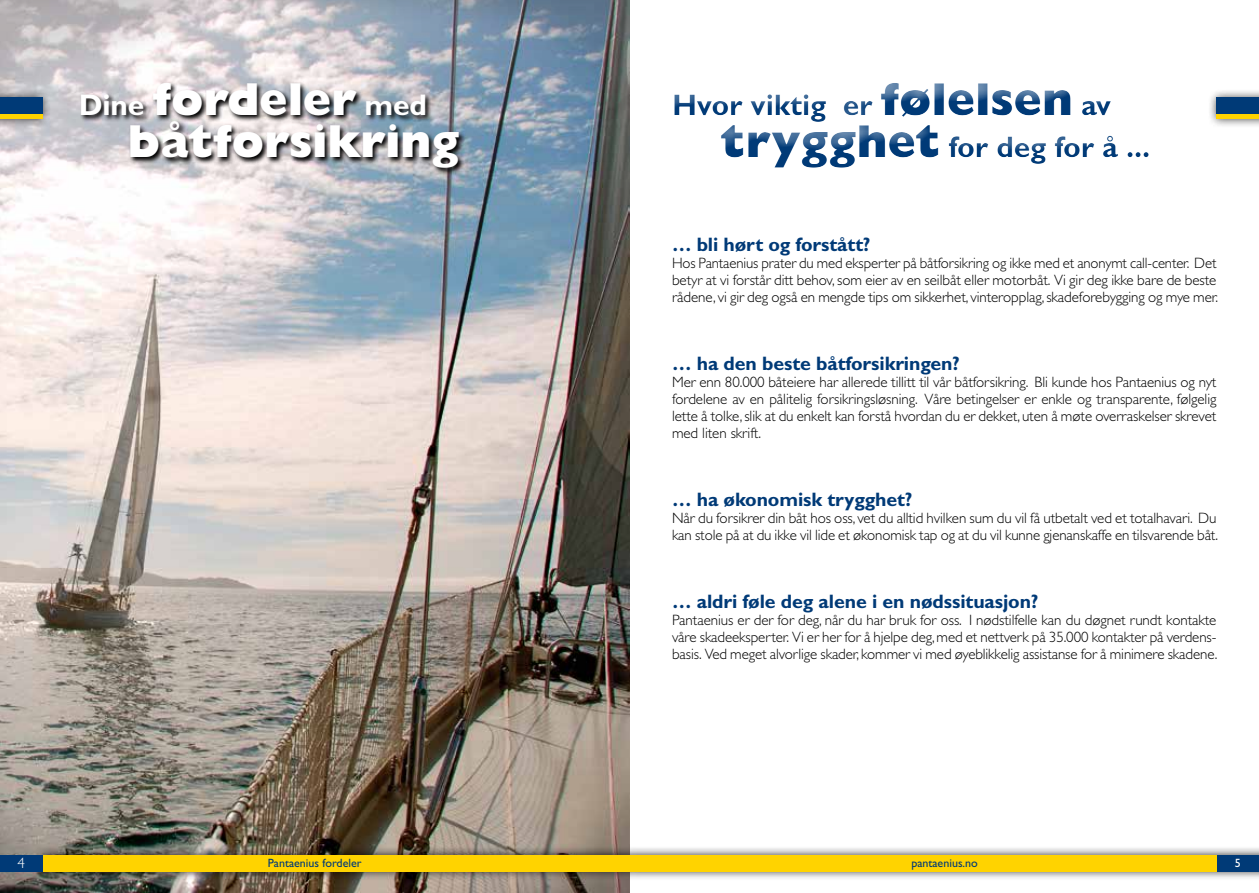
<style>
.page{position:relative;width:1259px;height:893px;background:#fff}
.page>*{position:absolute;margin:0;border:0;box-sizing:border-box;transform-origin:0 0}
.t1{font:800 46.5px/42px "Gill Sans Std";letter-spacing:-.005em;color:#fff}
.t2{font:700 30px/42px "Gill Sans Std";letter-spacing:-.005em;color:#003a77}
.t3{font:700 19.5px "Gill Sans Std";letter-spacing:-.005em;color:#003a77}
.t4{font:300 15px/17px "Gill Sans Std";letter-spacing:-.005em;color:#000;text-align:justify}
.t5{font:300 15px "Gill Sans Std";color:#fff}
.t6{font:12px "Gill Sans Std";color:#003a77}
.t7{font:12px "Gill Sans Std";color:#fff}
.s1{font-weight:700;font-size:30px}
.s2{font-weight:800;font-size:46.5px}
</style>
<div class="page">
<img style="left:0;top:0;width:629px;height:893px">
<div style="left:0;top:89px;width:52px;height:39px;background:#000;opacity:.75"></div>
<div style="left:0;top:98px;width:43px;height:17px;background:#003a77"></div>
<hr style="left:0;top:115px;width:43px;height:4px;background:#ffd300">
<div style="left:1207px;top:89px;width:52px;height:39px;background:#000;opacity:.75"></div>
<div style="left:1216px;top:98px;width:43px;height:17px;background:#003a77"></div>
<hr style="left:1216px;top:115px;width:43px;height:4px;background:#ffd300">
<div style="left:33px;top:846px;width:1226px;height:35px;background:#000;opacity:.75"></div>
<div style="left:1216px;top:855px;width:43px;height:17px;background:#003a77"></div>
<div style="left:43px;top:855px;width:586px;height:17px;background:#ffd300"></div>
<div style="left:630px;top:855px;width:586px;height:17px;background:#ffd300"></div>
<div style="left:0;top:855px;width:43px;height:17px;background:#003a77"></div>
<svg style="left:80px;top:81px;width:386px;height:94px;background:#919195"></svg>
<h1 class="t1" style="left:128px;top:78px;width:333px;text-indent:-49px"><span class="s1">Dine</span> fordeler <span class="s1">med </span>båtforsikring</h1>
<h2 class="t2" style="left:721px;top:84px;width:431px;text-indent:-49px">Hvor viktig er <span class="s2">følelsen</span> av <span class="s2">trygghet</span> for deg for å ...</h2>
<h3 class="t3" style="left:672px;top:233px;width:200px">… bli hørt og forstått?</h3>
<p class="t4" style="left:672px;top:255px;width:547px">Hos Pantaenius prater du med eksperter på båtforsikring og ikke med et anonymt call-center. Det betyr at vi forstår ditt behov, som eier av en seilbåt eller motorbåt. Vi gir deg ikke bare de beste rådene, vi gir deg også en mengde tips om sikkerhet, vinteropplag, skadeforebygging og mye mer.</p>
<h3 class="t3" style="left:672px;top:352px;width:289px">… ha den beste båtforsikringen?</h3>
<p class="t4" style="left:672px;top:374px;width:546px">Mer enn 80.000 båteiere har allerede tillitt til vår båtforsikring. Bli kunde hos Pantaenius og nyt fordelene av en pålitelig forsikringsløsning. Våre betingelser er enkle og transparente, følgelig lette å tolke, slik at du enkelt kan forstå hvordan du er dekket, uten å møte overraskelser skrevet med liten skrift.</p>
<h3 class="t3" style="left:672px;top:488px;width:242px">… ha økonomisk trygghet?</h3>
<p class="t4" style="left:672px;top:510px;width:547px">N år du forsikrer din båt hos oss, vet du alltid hvilken sum du vil få utbetalt ved et totalhavari. Du kan stole på at du ikke vil lide et økonomisk tap og at du vil kunne gjenanskaffe en tilsvarende båt.</p>
<h3 class="t3" style="left:672px;top:590px;width:368px">… aldri føle deg alene i en nødssituasjon?</h3>
<p class="t4" style="left:672px;top:612px;width:547px">Pantaenius er der for deg, når du har bruk for oss. I nødstilfelle kan du døgnet rundt kontakte våre skadeeksperter. Vi er her for å hjelpe deg, med et nettverk på 35.000 kontakter på verdens&shy;basis. Ved meget alvorlige skader, kommer vi med øyeblikkelig assistanse for å minimere skadene.</p>
<p class="t5" style="left:18px;top:855px;width:9px">4</p>
<p class="t6" style="left:268px;top:856px;width:95px">Pantaenius fordeler</p>
<p class="t6" style="left:911px;top:856px;width:68px">pantaenius.no</p>
<p class="t7" style="left:1234px;top:856px;width:7px">5</p>
</div>
